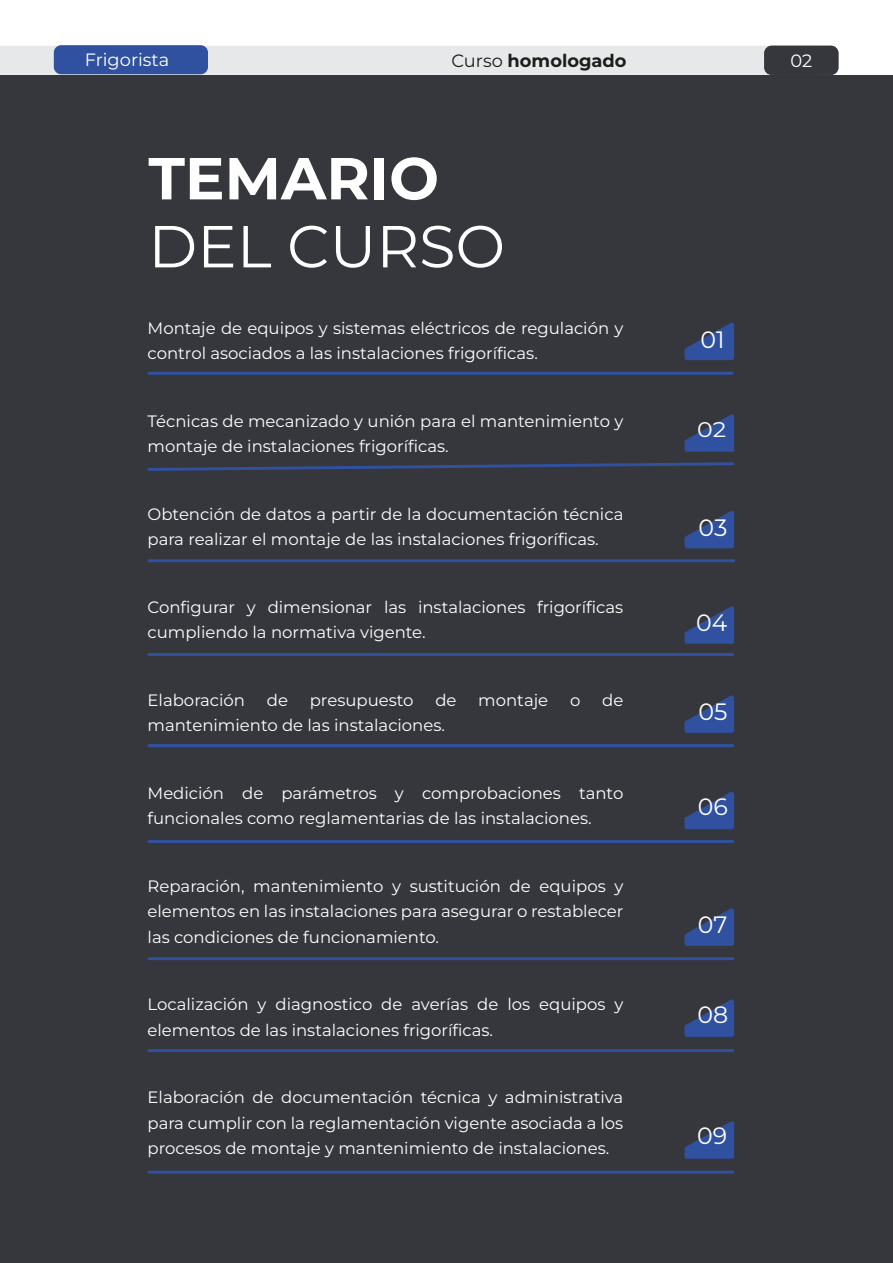
<style>
.page{position:relative;width:893px;height:1263px;background:#fff}
.page>*{position:absolute;margin:0;border:0;box-sizing:border-box;transform-origin:0 0}
.t1{font:59.1px "Montserrat";color:#fff}
.t2{font:700 59.1px "Montserrat";color:#fff}
.t3{font:23.7px "Montserrat";color:#fff}
.t4{font:21.15px "Montserrat";color:#fff;scale:1.12 1}
.t5{font:700 17.85px "Montserrat";color:#1d1d1b}
.t6{font:17.85px "Montserrat";color:#fff}
.t7{font:16.5px/25.5px "Montserrat";color:#fff}
.s1{font-weight:400}
</style>
<div class="page">
<div style="left:0;top:75px;width:893px;height:1188px;background:#36373d"></div>
<svg style="left:684px;top:322px;width:50px;height:38px"></svg>
<svg style="left:684px;top:414px;width:50px;height:38px"></svg>
<svg style="left:684px;top:511px;width:50px;height:37px"></svg>
<svg style="left:684px;top:606px;width:50px;height:38px"></svg>
<svg style="left:684px;top:695px;width:50px;height:38px"></svg>
<svg style="left:684px;top:791px;width:50px;height:38px"></svg>
<svg style="left:684px;top:908px;width:50px;height:38px"></svg>
<svg style="left:684px;top:999px;width:50px;height:38px"></svg>
<hr style="left:147px;top:372px;width:587px;height:3px;background:#30519f">
<svg style="left:147px;top:462px;width:587px;height:9px"></svg>
<hr style="left:148px;top:559px;width:587px;height:3px;background:#30519f">
<hr style="left:147px;top:653px;width:587px;height:3px;background:#30519f">
<hr style="left:148px;top:744px;width:586px;height:3px;background:#30519f">
<hr style="left:147px;top:840px;width:587px;height:3px;background:#30519f">
<hr style="left:148px;top:957px;width:586px;height:3px;background:#30519f">
<hr style="left:147px;top:1049px;width:587px;height:3px;background:#30519f">
<svg style="left:684px;top:1121px;width:50px;height:38px"></svg>
<hr style="left:147px;top:1171px;width:587px;height:2px;background:#30519f">
<div style="left:0;top:46px;width:769px;height:29px;background:#e7e8e9"></div>
<div style="left:764px;top:46px;width:74px;height:29px;background:#36373d;border-radius:7px"></div>
<div style="left:54px;top:45px;width:154px;height:29px;background:#30519f;border-radius:7px"></div>
<p class="t6" style="left:85px;top:48px;width:86px">Frigorista</p>
<p class="t5" style="left:451px;top:48px;width:177px"><span class="s1">Curso</span> homologado</p>
<p class="t6" style="left:790px;top:49px;width:23px">02</p>
<h1 class="t2" style="left:148px;top:139px;width:292px">TEMARIO</h1>
<h1 class="t1" style="left:148px;top:207px;width:358px">DEL CURSO</h1>
<p class="t7" style="left:148px;top:314px;width:477px">Montaje de equipos y sistemas eléctricos de regulación y control asociados a las instalaciones frigoríficas.</p>
<p class="t7" style="left:148px;top:407px;width:477px">Técnicas de mecanizado y unión para el mantenimiento y montaje de instalaciones frigoríficas.</p>
<p class="t7" style="left:148px;top:500px;width:477px">Obtención de datos a partir de la documentación técnica para realizar el montaje de las instalaciones frigoríficas.</p>
<p class="t7" style="left:148px;top:593px;width:477px">Configurar y dimensionar las instalaciones frigoríficas cumpliendo la normativa vigente.</p>
<p class="t7" style="left:148px;top:686px;width:99px">Elaboración</p>
<p class="t7" style="left:267px;top:686px;width:23px">de</p>
<p class="t7" style="left:310px;top:686px;width:105px">presupuesto</p>
<p class="t7" style="left:435px;top:686px;width:23px">de</p>
<p class="t7" style="left:478px;top:686px;width:71px">montaje</p>
<p class="t7" style="left:570px;top:686px;width:12px">o</p>
<p class="t7" style="left:602px;top:686px;width:23px">de</p>
<p class="t7" style="left:148px;top:712px;width:299px">mantenimiento de las instalaciones.</p>
<p class="t7" style="left:148px;top:779px;width:477px">Medición de parámetros y comprobaciones tanto funcionales como reglamentarias de las instalaciones.</p>
<p class="t7" style="left:148px;top:872px;width:477px;text-align:justify">Reparación, mantenimiento y sustitución de equipos y elementos en las instalaciones para asegurar o restablecer las condiciones de funcionamiento.</p>
<p class="t7" style="left:148px;top:991px;width:477px">Localización y diagnostico de averías de los equipos y elementos de las instalaciones frigoríficas.</p>
<p class="t7" style="left:148px;top:1084px;width:477px;text-align:justify">Elaboración de documentación técnica y administrativa para cumplir con la reglamentación vigente asociada a los procesos de montaje y mantenimiento de instalaciones.</p>
<h2 class="t3" style="left:700px;top:323px;width:26px">01</h2>
<p class="t4" style="left:697px;top:416px;width:27px">02</p>
<h2 class="t3" style="left:699px;top:512px;width:30px">03</h2>
<h2 class="t3" style="left:696px;top:607px;width:33px">04</h2>
<h2 class="t3" style="left:699px;top:695px;width:31px">05</h2>
<h2 class="t3" style="left:698px;top:791px;width:32px">06</h2>
<h2 class="t3" style="left:698px;top:908px;width:31px">07</h2>
<h2 class="t3" style="left:697px;top:999px;width:32px">08</h2>
<h2 class="t3" style="left:697px;top:1119px;width:32px">09</h2>
</div>
